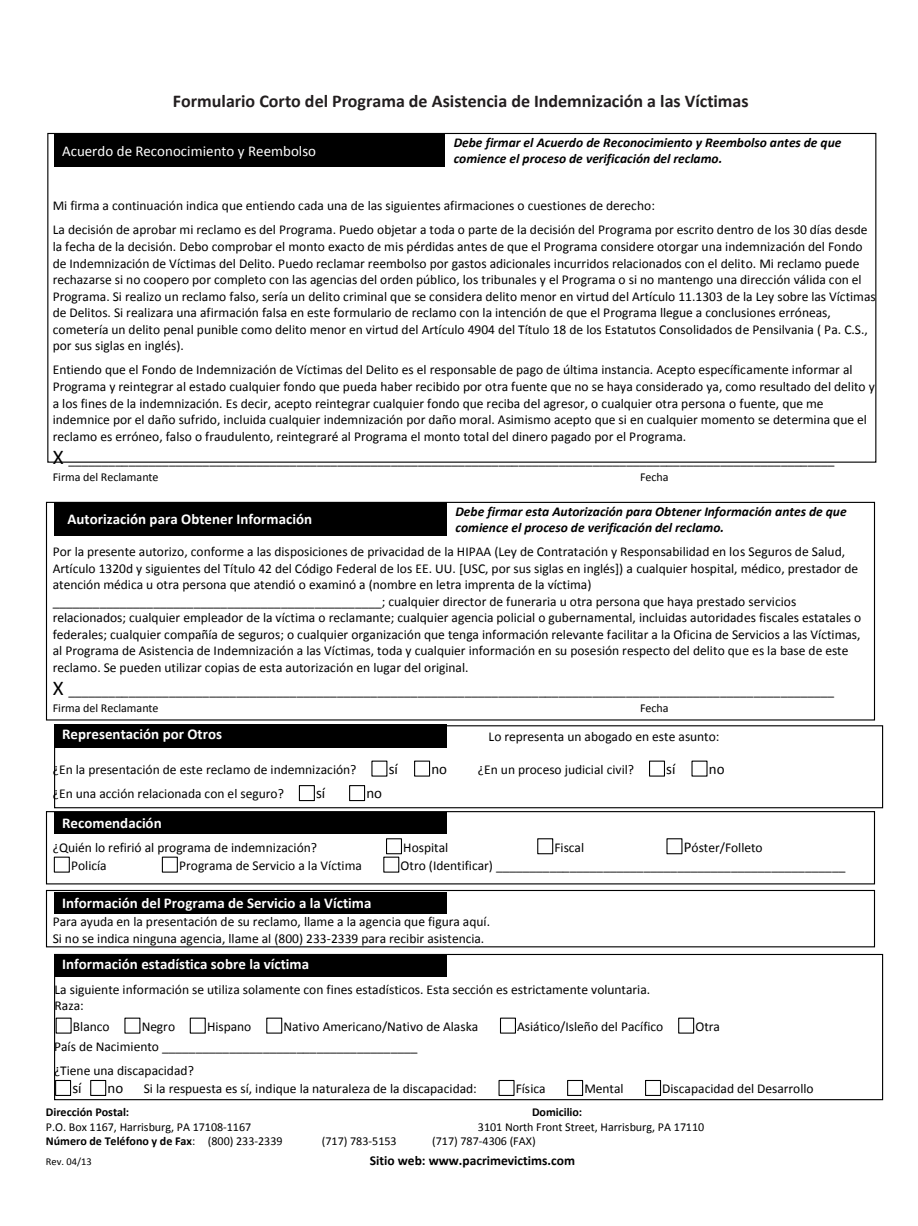
<style>
.page{position:relative;width:918px;height:1226px;background:#fff}
.page>*{position:absolute;margin:0;border:0;box-sizing:border-box;transform-origin:0 0}
.t1{font:700 18px "Calibri";color:#221e1f}
.t2{font:700 15px "Calibri";color:#fff}
.t3{font:15px "Calibri";color:#fff}
.t4{font:15px "Calibri";color:#000}
.t5{font:13.5px/16.5px "Calibri";color:#000}
.t6{font:italic 700 13.5px/16.4px "Calibri";color:#000}
.t7{font:700 13.5px "Calibri";color:#000}
.t8{font:12px "Calibri";color:#000}
.t9{font:700 12px "Calibri";color:#000}
.t10{font:10.5px "Calibri";letter-spacing:.005em;color:#000}
.s1{font-size:21px}
.s2{font-size:15px}
.s3{font-weight:400}
</style>
<div class="page">
<div style="left:54px;top:134px;width:392px;height:33px;background:#000"></div>
<div style="left:54px;top:502px;width:393px;height:34px;background:#000"></div>
<div style="left:54px;top:724px;width:393px;height:24px;background:#000"></div>
<div style="left:414px;top:760px;width:16px;height:16px;border:1px solid #000"></div>
<div style="left:649px;top:760px;width:16px;height:16px;border:1px solid #000"></div>
<div style="left:299px;top:785px;width:16px;height:16px;border:1px solid #000"></div>
<div style="left:349px;top:785px;width:16px;height:16px;border:1px solid #000"></div>
<div style="left:54px;top:812px;width:393px;height:21px;background:#000"></div>
<div style="left:386px;top:838px;width:16px;height:16px;border:1px solid #000"></div>
<div style="left:537px;top:838px;width:16px;height:16px;border:1px solid #000"></div>
<div style="left:666px;top:838px;width:16px;height:16px;border:1px solid #000"></div>
<div style="left:54px;top:856px;width:16px;height:16px;border:1px solid #000"></div>
<div style="left:162px;top:856px;width:16px;height:16px;border:1px solid #000"></div>
<div style="left:383px;top:856px;width:16px;height:16px;border:1px solid #000"></div>
<div style="left:54px;top:892px;width:393px;height:21px;background:#000"></div>
<div style="left:54px;top:955px;width:393px;height:21px;background:#000"></div>
<div style="left:190px;top:1017px;width:16px;height:16px;border:1px solid #000"></div>
<div style="left:266px;top:1017px;width:16px;height:16px;border:1px solid #000"></div>
<div style="left:500px;top:1017px;width:16px;height:16px;border:1px solid #000"></div>
<div style="left:678px;top:1017px;width:16px;height:16px;border:1px solid #000"></div>
<div style="left:55px;top:1079px;width:16px;height:16px;border:1px solid #000"></div>
<div style="left:90px;top:1079px;width:16px;height:16px;border:1px solid #000"></div>
<div style="left:567px;top:1079px;width:16px;height:16px;border:1px solid #000"></div>
<div style="left:645px;top:1079px;width:16px;height:16px;border:1px solid #000"></div>
<div style="left:54px;top:953px;width:829px;height:147px;border:1px solid #000"></div>
<div style="left:46px;top:890px;width:829px;height:57px;border:1px solid #000"></div>
<div style="left:46px;top:811px;width:829px;height:73px;border:1px solid #000"></div>
<div style="left:54px;top:725px;width:829px;height:83px;border:1px solid #000"></div>
<div style="left:46px;top:502px;width:829px;height:218px;border:1px solid #000"></div>
<p class="t1" style="left:173px;top:94px;width:577px">Formulario Corto del Programa de Asistencia de Indemnización a las Víctimas</p>
<p class="t3" style="left:62px;top:144px;width:255px">Acuerdo de Reconocimiento y Reembolso</p>
<p class="t6" style="left:454px;top:135px;width:389px">Debe firmar el Acuerdo de Reconocimiento y Reembolso antes de que comience el proceso de verificación del reclamo.</p>
<p class="t5" style="left:53px;top:198px;width:604px">Mi firma a continuación indica que entiendo cada una de las siguientes afirmaciones o cuestiones de derecho:</p>
<p class="t5" style="left:53px;top:223px;width:825px">La decisión de aprobar mi reclamo es del Programa. Puedo objetar a toda o parte de la decisión del Programa por escrito dentro de los 30 días desde la fecha de la decisión. Debo comprobar el monto exacto de mis pérdidas antes de que el Programa considere otorgar una indemnización del Fondo de Indemnización de Víctimas del Delito. Puedo reclamar reembolso por gastos adicionales incurridos relacionados con el delito. Mi reclamo puede rechazarse si no coopero por completo con las agencias del orden público, los tribunales y el Programa o si no mantengo una dirección válida con el Programa. Si realizo un reclamo falso, sería un delito criminal que se considera delito menor en virtud del Artículo 11.1303 de la Ley sobre las Víctimas de Delitos. Si realizara una afirmación falsa en este formulario de reclamo con la intención de que el Programa llegue a conclusiones erróneas, cometería un delito penal punible como delito menor en virtud del Artículo 4904 del Título 18 de los Estatutos Consolidados de Pensilvania ( Pa. C.S., por sus siglas en inglés).</p>
<p class="t5" style="left:53px;top:363px;width:824px">Entiendo que el Fondo de Indemnización de Víctimas del Delito es el responsable de pago de última instancia. Acepto específicamente informar al Programa y reintegrar al estado cualquier fondo que pueda haber recibido por otra fuente que no se haya considerado ya, como resultado del delito y a los fines de la indemnización. Es decir, acepto reintegrar cualquier fondo que reciba del agresor, o cualquier otra persona o fuente, que me indemnice por el daño sufrido, incluida cualquier indemnización por daño moral. Asimismo acepto que si en cualquier momento se determina que el reclamo es erróneo, falso o fraudulento, reintegraré al Programa el monto total del dinero pagado por el Programa.</p>
<p class="t5" style="left:53px;top:452px;width:783px"><span class="s1">X</span> __________________________________________________________________________________________________________________</p>
<p class="t8" style="left:53px;top:472px;width:107px">Firma del Reclamante</p>
<p class="t8" style="left:640px;top:472px;width:30px">Fecha</p>
<p class="t2" style="left:68px;top:513px;width:246px">Autorización para Obtener Información</p>
<p class="t6" style="left:455px;top:504px;width:393px">Debe firmar esta Autorización para Obtener Información antes de que comience el proceso de verificación del reclamo.</p>
<p class="t5" style="left:53px;top:544px;width:810px">Por la presente autorizo, conforme a las disposiciones de privacidad de la HIPAA (Ley de Contratación y Responsabilidad en los Seguros de Salud, Artículo 1320d y siguientes del Título 42 del Código Federal de los EE. UU. [USC, por sus siglas en inglés]) a cualquier hospital, médico, prestador de atención médica u otra persona que atendió o examinó a (nombre en letra imprenta de la víctima) _________________________________________________; cualquier director de funeraria u otra persona que haya prestado servicios relacionados; cualquier empleador de la víctima o reclamante; cualquier agencia policial o gubernamental, incluidas autoridades fiscales estatales o federales; cualquier compañía de seguros; o cualquier organización que tenga información relevante facilitar a la Oficina de Servicios a las Víctimas, al Programa de Asistencia de Indemnización a las Víctimas, toda y cualquier información en su posesión respecto del delito que es la base de este reclamo. Se pueden utilizar copias de esta autorización en lugar del original.</p>
<p class="t5" style="left:53px;top:683px;width:783px"><span class="s1">X</span> __________________________________________________________________________________________________________________</p>
<p class="t8" style="left:53px;top:703px;width:107px">Firma del Reclamante</p>
<p class="t8" style="left:640px;top:703px;width:30px">Fecha</p>
<p class="t2" style="left:62px;top:727px;width:162px">Representación por Otros</p>
<p class="t5" style="left:489px;top:729px;width:233px">Lo representa un abogado en este asunto:</p>
<p class="t5" style="left:53px;top:762px;width:305px">¿En la presentación de este reclamo de indemnización?</p>
<p class="t4" style="left:389px;top:762px;width:11px">sí</p>
<p class="t4" style="left:431px;top:762px;width:17px">no</p>
<p class="t5" style="left:478px;top:762px;width:158px">¿En un proceso judicial civil?</p>
<p class="t4" style="left:666px;top:762px;width:11px">sí</p>
<p class="t4" style="left:709px;top:762px;width:17px">no</p>
<p class="t5" style="left:53px;top:786px;width:233px">¿En una acción relacionada con el seguro?</p>
<p class="t4" style="left:316px;top:787px;width:11px">sí</p>
<p class="t4" style="left:366px;top:787px;width:17px">no</p>
<p class="t2" style="left:62px;top:817px;width:101px">Recomendación</p>
<p class="t5" style="left:53px;top:840px;width:266px">¿Quién lo refirió al programa de indemnización?</p>
<p class="t5" style="left:403px;top:840px;width:47px">Hospital</p>
<p class="t5" style="left:555px;top:840px;width:31px">Fiscal</p>
<p class="t5" style="left:684px;top:840px;width:80px"><span class="s2">P</span>óster/Folleto</p>
<p class="t5" style="left:71px;top:858px;width:37px">Policía</p>
<p class="t5" style="left:179px;top:858px;width:184px">Programa de Servicio a la Víctima</p>
<p class="t5" style="left:401px;top:858px;width:446px">Otro (Identificar) ____________________________________________________</p>
<p class="t2" style="left:62px;top:896px;width:311px">Información del Programa de Servicio a la Víctima</p>
<p class="t5" style="left:53px;top:914px;width:439px">Para ayuda en la presentación de su reclamo, llame a la agencia que figura aquí.<br>Si no se indica ninguna agencia, llame al (800) 233-2339 para recibir asistencia.</p>
<p class="t2" style="left:62px;top:958px;width:249px">Información estadística sobre la víctima</p>
<p class="t5" style="left:55px;top:982px;width:597px">La siguiente información se utiliza solamente con fines estadísticos. Esta sección es estrictamente voluntaria.<br>Raza:</p>
<p class="t5" style="left:73px;top:1019px;width:38px">Blanco</p>
<p class="t5" style="left:142px;top:1019px;width:35px">Negro</p>
<p class="t5" style="left:207px;top:1019px;width:46px">Hispano</p>
<p class="t5" style="left:284px;top:1019px;width:196px">Nativo Americano/Nativo de Alaska</p>
<p class="t5" style="left:517px;top:1019px;width:148px">Asiático/Isleño del Pacífico</p>
<p class="t5" style="left:695px;top:1019px;width:26px">Otra</p>
<p class="t5" style="left:54px;top:1039px;width:365px">País de Nacimiento ______________________________________</p>
<p class="t5" style="left:54px;top:1063px;width:141px">¿Tiene una discapacidad?</p>
<p class="t4" style="left:72px;top:1082px;width:11px">sí</p>
<p class="t4" style="left:107px;top:1082px;width:17px">no</p>
<p class="t5" style="left:144px;top:1081px;width:335px">Si la respuesta es sí, indique la naturaleza de la discapacidad:</p>
<p class="t5" style="left:516px;top:1081px;width:31px">Física</p>
<p class="t5" style="left:584px;top:1081px;width:41px">Mental</p>
<p class="t5" style="left:662px;top:1081px;width:153px">Discapacidad del Desarrollo</p>
<p class="t9" style="left:46px;top:1106px;width:85px">Dirección Postal:</p>
<p class="t9" style="left:532px;top:1106px;width:52px">Domicilio:</p>
<p class="t8" style="left:46px;top:1121px;width:207px">P.O. Box 1167, Harrisburg, PA 17108-1167</p>
<p class="t8" style="left:478px;top:1121px;width:228px">3101 North Front Street, Harrisburg, PA 17110</p>
<p class="t9" style="left:46px;top:1136px;width:238px">Número de Teléfono y de Fax<span class="s3">: (800) 233-2339</span></p>
<p class="t8" style="left:322px;top:1136px;width:76px">(717) 783-5153</p>
<p class="t8" style="left:432px;top:1136px;width:105px">(717) 787-4306 (FAX)</p>
<p class="t10" style="left:46px;top:1157px;width:47px">Rev. 04/13</p>
<p class="t7" style="left:370px;top:1154px;width:207px">Sitio web: www.pacrimevictims.com</p>
</div>
